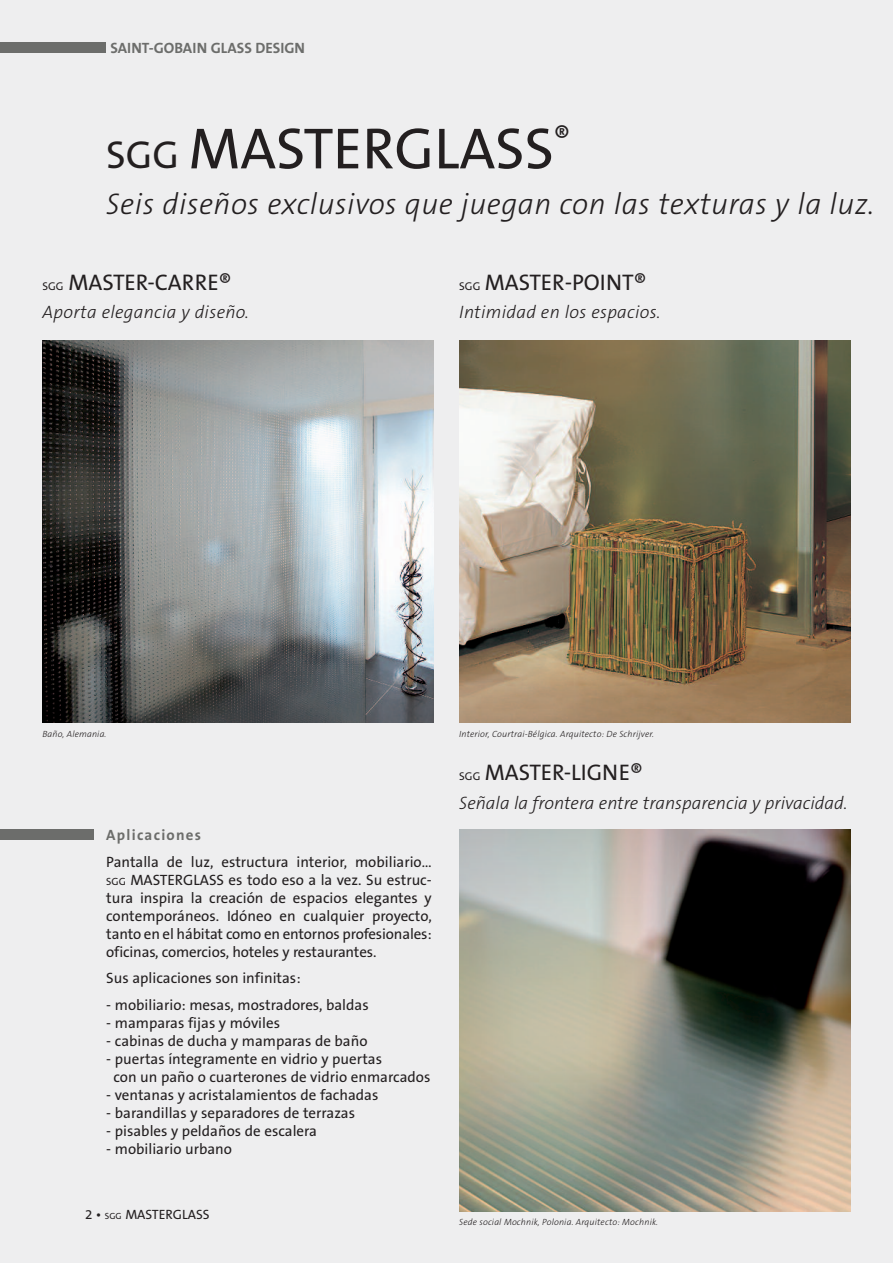
<style>
.page{position:relative;width:893px;height:1263px;background:#eeeeef}
.page>*{position:absolute;margin:0;border:0;box-sizing:border-box;transform-origin:0 0}
.t1{font:58.5px "The Sans B5 Plain";letter-spacing:-.005em;color:#231f20}
.t2{font:italic 300 30px "The Sans B3";letter-spacing:.015em;color:#231f20}
.t3{font:22.65px "The Sans B5 Plain";letter-spacing:-.005em;color:#231f20}
.t4{font:italic 300 18px "The Sans B3";color:#231f20}
.t5{font:15px/18px "The Sans B5 Plain";color:#231f20;text-align:justify}
.t6{font:700 15px "The Sans B7";color:#6c6d6b}
.t7{font:700 15px "The Sans B7";letter-spacing:.08em;color:#6c6d6b}
.t8{font:13.5px "The Sans B5 Plain";letter-spacing:-.005em;color:#231f20}
.t9{font:italic 300 9px "The Sans B3";letter-spacing:.015em;color:#231f20}
.s1{font-size:39px}
.s2{font-size:11.4px}
.s3{font-size:10.5px}
.s4{font-size:9px}
</style>
<div class="page">
<img style="left:43px;top:340px;width:391px;height:383px">
<div style="left:0;top:43px;width:106px;height:10px;background:#6c6d6b"></div>
<div style="left:0;top:829px;width:94px;height:11px;background:#6c6d6b"></div>
<img style="left:459px;top:340px;width:391px;height:383px">
<img style="left:459px;top:829px;width:391px;height:383px">
<p class="t6" style="left:110px;top:40px;width:196px">SAINT-GOBAIN GLASS DESIGN</p>
<h1 class="t1" style="left:106px;top:118px;width:466px"><span class="s1">SGG</span> MASTERGLASS<sup>®</sup></h1>
<h2 class="t2" style="left:106px;top:188px;width:770px">Seis diseños exclusivos que juegan con las texturas y la luz.</h2>
<h3 class="t3" style="left:43px;top:270px;width:191px"><span class="s2">SGG</span> MASTER-CARRE®</h3>
<h3 class="t3" style="left:459px;top:270px;width:189px"><span class="s2">SGG</span> MASTER-POINT®</h3>
<p class="t4" style="left:43px;top:303px;width:208px">Aporta elegancia y diseño.</p>
<p class="t4" style="left:459px;top:303px;width:203px">Intimidad en los espacios.</p>
<p class="t9" style="left:43px;top:729px;width:65px">Baño, Alemania.</p>
<p class="t9" style="left:459px;top:729px;width:196px">Interior, Courtrai-Bélgica. Arquitecto: De Schrijver.</p>
<h3 class="t3" style="left:459px;top:761px;width:185px"><span class="s2">SGG</span> MASTER-LIGNE®</h3>
<p class="t7" style="left:106px;top:827px;width:96px">Aplicaciones</p>
<p class="t5" style="left:106px;top:853px;width:327px">Pantalla de luz, estructura interior, mobiliario… <span class="s3">SGG</span> MASTERGLASS es todo eso a la vez. Su estruc&shy;tura inspira la creación de espacios elegantes y contemporáneos. Idóneo en cualquier proyecto, tanto en el hábitat como en entornos profesionales: oficinas, comercios, hoteles y restaurantes.</p>
<p class="t5" style="left:106px;top:970px;width:196px">Sus aplicaciones son infinitas:</p>
<p class="t5" style="left:106px;top:996px;width:264px">- mobiliario: mesas, mostradores, baldas</p>
<p class="t5" style="left:106px;top:1014px;width:175px">- mamparas fijas y móviles</p>
<p class="t5" style="left:106px;top:1032px;width:263px">- cabinas de ducha y mamparas de baño</p>
<p class="t5" style="left:114px;top:1050px;width:318px;text-indent:-7px">- puertas íntegramente en vidrio y puertas<br>con un paño o cuarterones de vidrio enmarcados</p>
<p class="t5" style="left:106px;top:1086px;width:274px">- ventanas y acristalamientos de fachadas</p>
<p class="t5" style="left:106px;top:1104px;width:250px">- barandillas y separadores de terrazas</p>
<p class="t5" style="left:106px;top:1122px;width:212px">- pisables y peldaños de escalera</p>
<p class="t5" style="left:106px;top:1140px;width:127px">- mobiliario urbano</p>
<p class="t8" style="left:85px;top:1207px;width:126px">2 • <span class="s4">SGG</span> MASTERGLASS</p>
<p class="t4" style="left:459px;top:793px;width:390px">Señala la frontera entre transparencia y privacidad.</p>
<p class="t9" style="left:459px;top:1217px;width:200px">Sede social Mochnik, Polonia. Arquitecto: Mochnik.</p>
</div>
